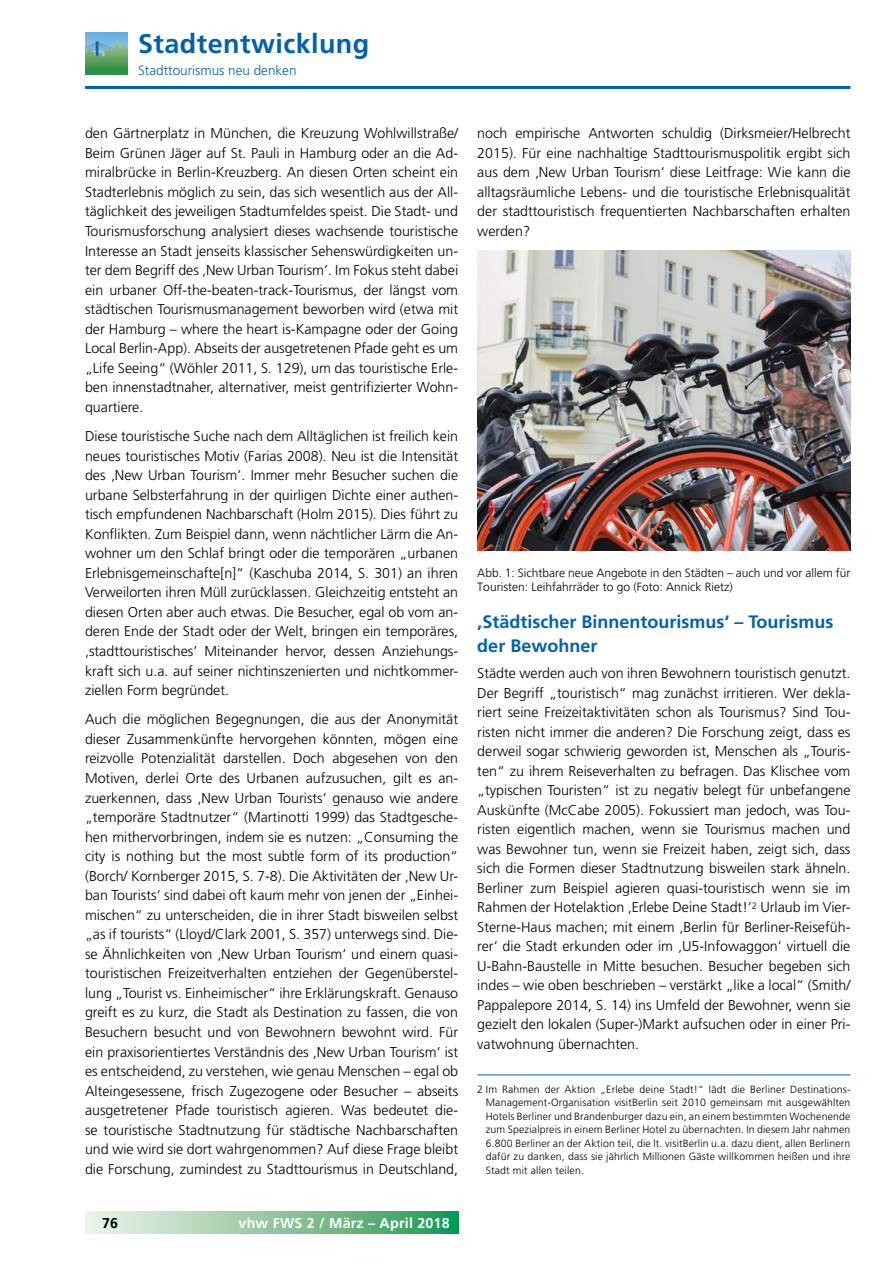
<style>
.page{position:relative;width:893px;height:1263px;background:#fff}
.page>*{position:absolute;margin:0;border:0;box-sizing:border-box;transform-origin:0 0}
.t1{font:700 27px "Frutiger LT";letter-spacing:.015em;color:#0062ae}
.t2{font:700 18px/24px "Frutiger LT";color:#0062ae}
.t3{font:300 14.25px/19.5px "Frutiger LT";color:#000;text-align:justify}
.t4{font:700 14.25px "Frutiger LT";letter-spacing:.015em;color:#fff}
.t5{font:700 14.25px "Frutiger LT";color:#000}
.t6{font:300 13.5px "Frutiger LT";color:#0062ae}
.t7{font:300 12px/14.4px "Frutiger CE";color:#000}
.t8{font:300 10.5px/13.5px "Frutiger LT";letter-spacing:.015em;color:#000;text-align:justify}
</style>
<div class="page">
<hr style="left:85px;top:86px;width:765px;height:3px;background:#0062ae">
<svg style="left:85px;top:1212px;width:373px;height:21px;background:#8dc69f"></svg>
<img style="left:85px;top:32px;width:42px;height:43px">
<hr style="left:477px;top:1075px;width:373px;height:1px;background:#0062ae">
<img style="left:477px;top:251px;width:373px;height:300px">
<h1 class="t1" style="left:138px;top:28px;width:233px">Stadtentwicklung</h1>
<p class="t6" style="left:138px;top:62px;width:160px">Stadttourismus neu denken</p>
<p class="t3" style="left:85px;top:124px;width:375px">den Gärtnerplatz in München, die Kreuzung Wohlwillstraße/ Beim Grünen Jäger auf St. Pauli in Hamburg oder an die Ad&shy;miralbrücke in Berlin-Kreuzberg. An diesen Orten scheint ein Stadterlebnis möglich zu sein, das sich wesentlich aus der All&shy;täglichkeit des jeweiligen Stadtumfeldes speist. Die Stadt- und Tourismusforschung analysiert dieses wachsende touristische Interesse an Stadt jenseits klassischer Sehenswürdigkeiten un&shy;ter dem Begriff des ‚New Urban Tourism’. Im Fokus steht dabei ein urbaner Off-the-beaten-track-Tourismus, der längst vom städtischen Tourismusmanagement beworben wird (etwa mit der Hamburg – where the heart is-Kampagne oder der Going Local Berlin-App). Abseits der ausgetretenen Pfade geht es um „Life Seeing“ (Wöhler 2011, S. 129), um das touristische Erle&shy;ben innenstadtnaher, alternativer, meist gentrifizierter Wohn&shy;quartiere.</p>
<p class="t3" style="left:85px;top:427px;width:375px">Diese touristische Suche nach dem Alltäglichen ist freilich kein neues touristisches Motiv (Farias 2008). Neu ist die Intensität des ‚New Urban Tourism’. Immer mehr Besucher suchen die urbane Selbsterfahrung in der quirligen Dichte einer authen&shy;tisch empfundenen Nachbarschaft (Holm 2015). Dies führt zu Konflikten. Zum Beispiel dann, wenn nächtlicher Lärm die An&shy;wohner um den Schlaf bringt oder die temporären „urbanen Erlebnisgemeinschafte[n]“ (Kaschuba 2014, S. 301) an ihren Verweilorten ihren Müll zurücklassen. Gleichzeitig entsteht an diesen Orten aber auch etwas. Die Besucher, egal ob vom an&shy;deren Ende der Stadt oder der Welt, bringen ein temporäres, ‚stadttouristisches’ Miteinander hervor, dessen Anziehungs&shy;kraft sich u.a. auf seiner nichtinszenierten und nichtkommer&shy;ziellen Form begründet.</p>
<p class="t3" style="left:85px;top:710px;width:375px">Auch die möglichen Begegnungen, die aus der Anonymität dieser Zusammenkünfte hervorgehen könnten, mögen eine reizvolle Potenzialität darstellen. Doch abgesehen von den Motiven, derlei Orte des Urbanen aufzusuchen, gilt es an&shy;zuerkennen, dass ‚New Urban Tourists’ genauso wie andere „temporäre Stadtnutzer“ (Martinotti 1999) das Stadtgesche&shy;hen mithervorbringen, indem sie es nutzen: „Consuming the city is nothing but the most subtle form of its production“ (Borch/ Kornberger 2015, S. 7-8). Die Aktivitäten der ‚New Ur&shy;ban Tourists’ sind dabei oft kaum mehr von jenen der „Einhei&shy;mischen“ zu unterscheiden, die in ihrer Stadt bisweilen selbst „as if tourists“ (Lloyd/Clark 2001, S. 357) unterwegs sind. Die&shy;se Ähnlichkeiten von ‚New Urban Tourism‘ und einem quasi&shy;touristischen Freizeitverhalten entziehen der Gegenüberstel&shy;lung „Tourist vs. Einheimischer“ ihre Erklärungskraft. Genauso greift es zu kurz, die Stadt als Destination zu fassen, die von Besuchern besucht und von Bewohnern bewohnt wird. Für ein praxisorientiertes Verständnis des ‚New Urban Tourism’ ist es entscheidend, zu verstehen, wie genau Menschen – egal ob Alteingesessene, frisch Zugezogene oder Besucher – abseits ausgetretener Pfade touristisch agieren. Was bedeutet die&shy;se touristische Stadtnutzung für städtische Nachbarschaften und wie wird sie dort wahrgenommen? Auf diese Frage bleibt die Forschung, zumindest zu Stadttourismus in Deutschland,</p>
<p class="t5" style="left:102px;top:1214px;width:18px">76</p>
<p class="t4" style="left:239px;top:1214px;width:213px">vhw FWS 2 / März – April 2018</p>
<p class="t3" style="left:477px;top:124px;width:375px">noch empirische Antworten schuldig (Dirksmeier/Helbrecht 2015). Für eine nachhaltige Stadttourismuspolitik ergibt sich aus dem ‚New Urban Tourism‘ diese Leitfrage: Wie kann die alltagsräumliche Lebens- und die touristische Erlebnisqualität der stadttouristisch frequentierten Nachbarschaften erhalten werden?</p>
<p class="t7" style="left:477px;top:565px;width:375px">Abb. 1: Sichtbare neue Angebote in den Städten – auch und vor allem für<br>Touristen: Leihfahrräder to go (Foto: Annick Rietz)</p>
<p class="t2" style="left:477px;top:610px;width:358px">‚Städtischer Binnentourismus‘ – Tourismus der Bewohner</p>
<p class="t3" style="left:477px;top:664px;width:375px">Städte werden auch von ihren Bewohnern touristisch genutzt.<br>Der Begriff „touristisch“ mag zunächst irritieren. Wer dekla&shy;riert seine Freizeitaktivitäten schon als Tourismus? Sind Tou&shy;risten nicht immer die anderen? Die Forschung zeigt, dass es derweil sogar schwierig geworden ist, Menschen als „Touris&shy;ten“ zu ihrem Reiseverhalten zu befragen. Das Klischee vom „typischen Touristen“ ist zu negativ belegt für unbefangene Auskünfte (McCabe 2005). Fokussiert man jedoch, was Tou&shy;risten eigentlich machen, wenn sie Tourismus machen und was Bewohner tun, wenn sie Freizeit haben, zeigt sich, dass sich die Formen dieser Stadtnutzung bisweilen stark ähneln.<br>Berliner zum Beispiel agieren quasi-touristisch wenn sie im Rahmen der Hotelaktion ‚Erlebe Deine Stadt!‘<sup>2</sup> Urlaub im Vier-Sterne-Haus machen; mit einem ‚Berlin für Berliner-Reisefüh&shy;rer‘ die Stadt erkunden oder im ‚U5-Infowaggon‘ virtuell die U-Bahn-Baustelle in Mitte besuchen. Besucher begeben sich indes – wie oben beschrieben – verstärkt „like a local“ (Smith/ Pappalepore 2014, S. 14) ins Umfeld der Bewohner, wenn sie gezielt den lokalen (Super-)Markt aufsuchen oder in einer Pri&shy;vatwohnung übernachten.</p>
<p class="t8" style="left:486px;top:1082px;width:366px;text-indent:-9px">2 Im Rahmen der Aktion „Erlebe deine Stadt!“ lädt die Berliner Destinations-Management-Organisation visitBerlin seit 2010 gemeinsam mit ausgewählten Hotels Berliner und Brandenburger dazu ein, an einem bestimmten Wochenende zum Spezialpreis in einem Berliner Hotel zu übernachten. In diesem Jahr nahmen 6.800 Berliner an der Aktion teil, die lt. visitBerlin u.a. dazu dient, allen Berlinern dafür zu danken, dass sie jährlich Millionen Gäste willkommen heißen und ihre Stadt mit allen teilen.</p>
</div>
